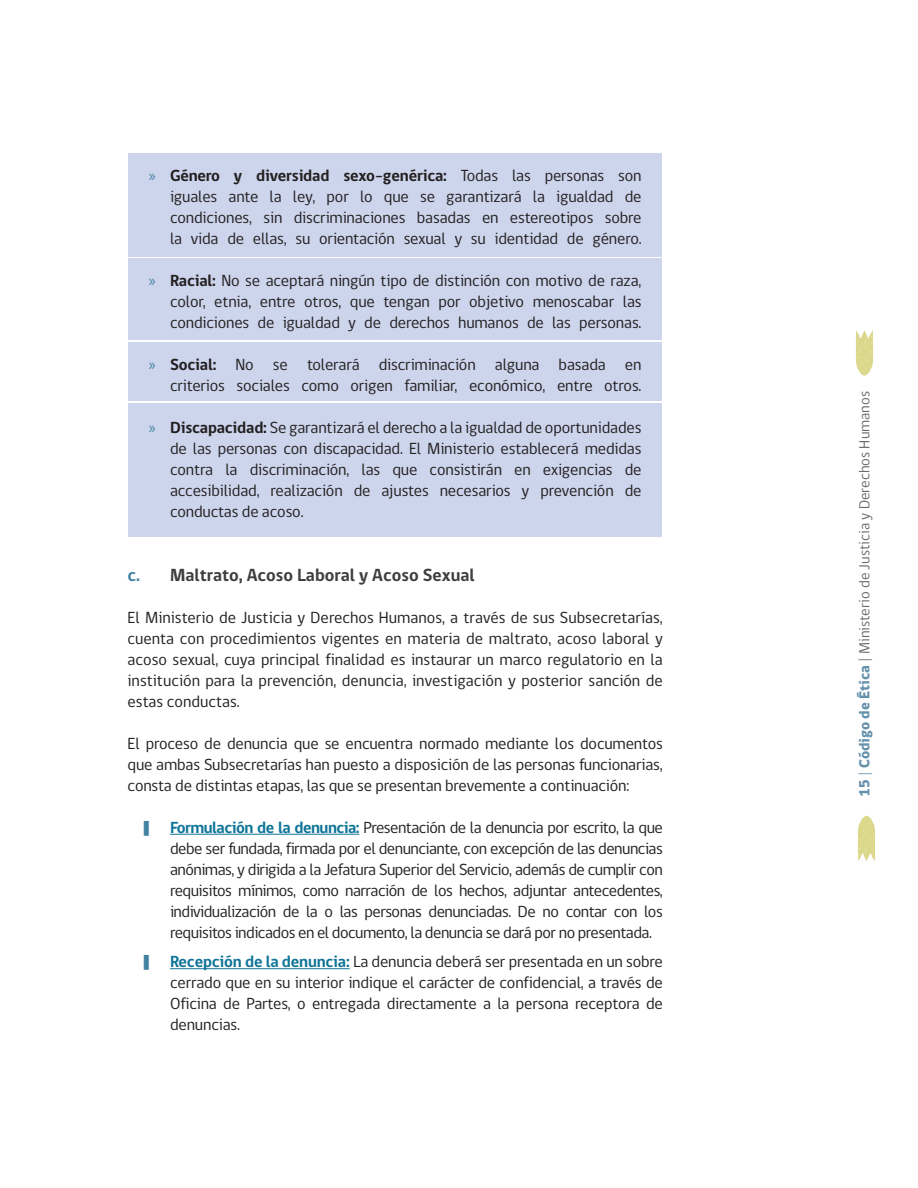
<style>
.page{position:relative;width:918px;height:1188px;background:#fff}
.page>*{position:absolute;margin:0;border:0;box-sizing:border-box;transform-origin:0 0}
.t1{font:700 18px "gob CL";color:#3e3e3f}
.t2{font:16.5px/21px "gob CL";letter-spacing:-.01em;color:#231f20;text-align:justify}
.t3{font:15px "gob CL";color:#6c6d70}
.s1{font-family:"Myriad Pro";color:#4282a1}
.s2{font-weight:700}
.s3{color:#4282a1}
.s4{font-weight:700;color:#0f7497}
.s5{font-weight:800;color:#6691ad}
</style>
<div class="page">
<svg style="left:858px;top:816px;width:17px;height:45px"></svg>
<svg style="left:856px;top:330px;width:17px;height:46px"></svg>
<div style="left:128px;top:153px;width:534px;height:104px;background:#ccd5ec"></div>
<div style="left:128px;top:259px;width:534px;height:81px;background:#ccd5ec"></div>
<div style="left:128px;top:342px;width:534px;height:59px;background:#ccd5ec"></div>
<div style="left:128px;top:403px;width:534px;height:134px;background:#ccd5ec"></div>
<hr style="left:170px;top:834px;width:189px;height:1px;background:#0f7497">
<hr style="left:170px;top:968px;width:180px;height:1px;background:#0f7497">
<p class="t2" style="left:170px;top:165px;width:473px;text-indent:-21px"><span class="s1">»</span> <span class="s2">Género y diversidad sexo-genérica:</span> Todas las personas son iguales ante la ley, por lo que se garantizará la igualdad de condiciones, sin discriminaciones basadas en estereotipos sobre la vida de ellas, su orientación sexual y su identidad de género.</p>
<p class="t2" style="left:170px;top:270px;width:473px;text-indent:-21px"><span class="s1">»</span> <span class="s2">Racial:</span> No se aceptará ningún tipo de distinción con motivo de raza, color, etnia, entre otros, que tengan por objetivo menoscabar las condiciones de igualdad y de derechos humanos de las personas.</p>
<p class="t2" style="left:149px;top:354px;width:494px;text-align:right"><span class="s1">»</span> <span class="s2">Social:</span> No se tolerará discriminación alguna basada en criterios sociales como origen familiar, económico, entre otros.</p>
<p class="t2" style="left:170px;top:417px;width:473px;text-indent:-21px"><span class="s1">»</span> <span class="s2">Discapacidad:</span> Se garantizará el derecho a la igualdad de oportunidades de las personas con discapacidad. El Ministerio establecerá medidas contra la discriminación, las que consistirán en exigencias de accesibilidad, realización de ajustes necesarios y prevención de conductas de acoso.</p>
<p class="t1" style="left:128px;top:562px;width:349px"><span class="s3">c.</span> Maltrato, Acoso Laboral y Acoso Sexual</p>
<p class="t2" style="left:128px;top:607px;width:537px">El Ministerio de Justicia y Derechos Humanos, a través de sus Subsecretarías, cuenta con procedimientos vigentes en materia de maltrato, acoso laboral y acoso sexual, cuya principal finalidad es instaurar un marco regulatorio en la institución para la prevención, denuncia, investigación y posterior sanción de estas conductas.</p>
<p class="t2" style="left:128px;top:733px;width:537px">El proceso de denuncia que se encuentra normado mediante los documentos que ambas Subsecretarías han puesto a disposición de las personas funcionarias, consta de distintas etapas, las que se presentan brevemente a continuación:</p>
<p class="t2" style="left:170px;top:817px;width:494px;text-indent:-27px"><span class="s3">‡</span> <span class="s4">Formulación de la denuncia:</span> Presentación de la denuncia por escrito, la que debe ser fundada, firmada por el denunciante, con excepción de las denuncias anónimas, y dirigida a la Jefatura Superior del Servicio, además de cumplir con requisitos mínimos, como narración de los hechos, adjuntar antecedentes, individualización de la o las personas denunciadas. De no contar con los requisitos indicados en el documento, la denuncia se dará por no presentada.</p>
<p class="t2" style="left:170px;top:952px;width:494px;text-indent:-27px"><span class="s3">‡</span> <span class="s4">Recepción de la denuncia:</span> La denuncia deberá ser presentada en un sobre cerrado que en su interior indique el carácter de confidencial, a través de Oficina de Partes, o entregada directamente a la persona receptora de denuncias.</p>
<p class="t3" style="left:854px;top:797px;width:407px;rotate:-90deg"><span class="s5">15 | Código de Ética</span> | Ministerio de Justicia y Derechos Humanos</p>
</div>
